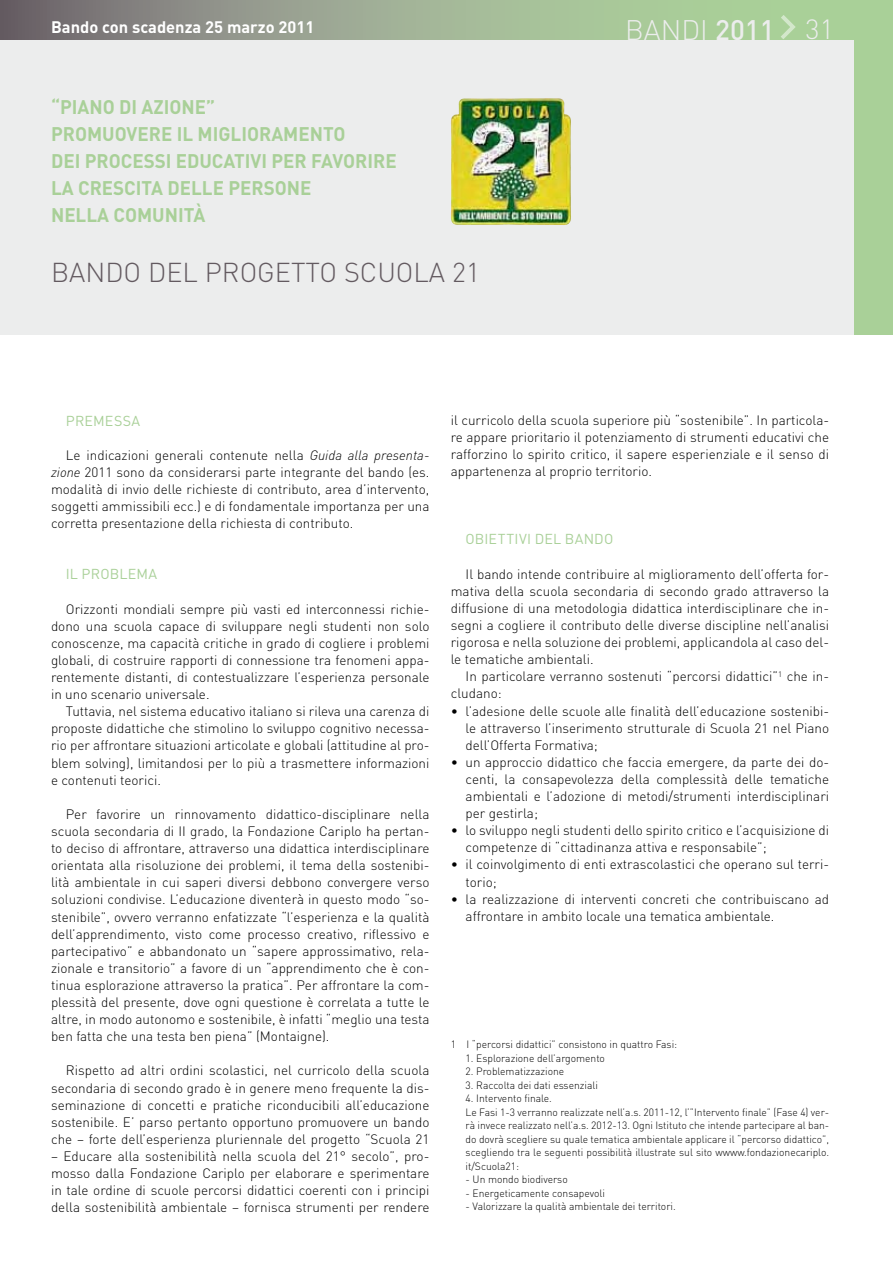
<style>
.page{position:relative;width:893px;height:1263px;background:#fff}
.page>*{position:absolute;margin:0;border:0;box-sizing:border-box;transform-origin:0 0}
.t1{font:300 27.9px "DIN";color:#eceded}
.t2{font:300 27px "DIN";color:#635a60}
.t3{font:700 19.5px/27px "DIN";color:#a9d098;scale:.96 1}
.t4{font:700 16.5px "DIN";color:#fff}
.t5{font:14.25px "DIN";letter-spacing:.01em;color:#a9d098}
.t6{font:300 13.5px/17.1px "DIN";color:#000;text-align:justify}
.t7{font:300 10.5px/13.5px "DIN";color:#000}
.s1{font-weight:500}
.s2{font-size:27.45px}
.s3{font-style:italic}
</style>
<div class="page">
<div style="left:0;top:0;width:893px;height:335px;background:#eceded"></div>
<svg style="left:0;top:0;width:855px;height:39px;background:#99ab8f"></svg>
<svg style="left:781px;top:15px;width:15px;height:24px"></svg>
<div style="left:855px;top:0;width:38px;height:335px;background:#a9d098"></div>
<img style="left:451px;top:98px;width:93px;height:126px">
<p class="t4" style="left:51px;top:16px;width:265px">BANDO CON SCADENZA 25 MARZO 2011</p>
<h3 class="t3" style="left:51px;top:93px;width:362px">“PIANO DI AZION E”<br>PROMUOVERE I L MIGLIORAMENTO<br>DEI PROCESSI EDUCATIVI PER FAVORI RE<br>LA CRESCITA DELLE PERSON E<br>N ELLA COMUNITÀ</h3>
<h2 class="t2" style="left:51px;top:256px;width:19px">bando</h2>
<h2 class="t2" style="left:148px;top:256px;width:17px">del</h2>
<h2 class="t2" style="left:205px;top:256px;width:17px">progetto</h2>
<h2 class="t2" style="left:344px;top:256px;width:34px">Scuola</h2>
<h2 class="t2" style="left:452px;top:256px;width:29px">21</h2>
<h1 class="t1" style="left:625px;top:13px;width:210px">BANDI <span class="s1">2011</span> <span class="s2">31</span></h1>
<p class="t5" style="left:66px;top:411px;width:20px">PREMESSA</p>
<p class="t6" style="left:51px;top:446px;width:380px;text-indent:15px">Le indicazioni generali contenute nella <span class="s3">Guida alla presenta&shy;zione</span> 2011 sono da considerarsi parte integrante del bando (es. modalità di invio delle richieste di contributo, area d’intervento, soggetti ammissibili ecc.) e di fondamentale importanza per una corretta presentazione della richiesta di contributo.</p>
<p class="t5" style="left:66px;top:565px;width:26px">IL PRO</p>
<p class="t5" style="left:110px;top:565px;width:20px">BLEMA</p>
<p class="t6" style="left:51px;top:600px;width:380px;text-indent:15px">Orizzonti mondiali sempre più vasti ed interconnessi richie&shy;dono una scuola capace di sviluppare negli studenti non solo conoscenze, ma capacità critiche in grado di cogliere i problemi globali, di costruire rapporti di connessione tra fenomeni appa&shy;rentemente distanti, di contestualizzare l’esperienza personale in uno scenario universale.</p>
<p class="t6" style="left:51px;top:703px;width:380px;text-indent:15px">Tuttavia, nel sistema educativo italiano si rileva una carenza di proposte didattiche che stimolino lo sviluppo cognitivo necessa&shy;rio per affrontare situazioni articolate e globali (attitudine al pro&shy;blem solving), limitandosi per lo più a trasmettere informazioni e contenuti teorici.</p>
<p class="t6" style="left:51px;top:805px;width:380px;text-indent:15px">Per favorire un rinnovamento didattico-disciplinare nella scuola secondaria di II grado, la Fondazione Cariplo ha pertan&shy;to deciso di affrontare, attraverso una didattica interdisciplinare orientata alla risoluzione dei problemi, il tema della sostenibi&shy;lità ambientale in cui saperi diversi debbono convergere verso soluzioni condivise. L’educazione diventerà in questo modo “so&shy;stenibile”, ovvero verranno enfatizzate “l’esperienza e la qualità dell’apprendimento, visto come processo creativo, riflessivo e partecipativo” e abbandonato un “sapere approssimativo, rela&shy;zionale e transitorio” a favore di un “apprendimento che è con&shy;tinua esplorazione attraverso la pratica”. Per affrontare la com&shy;plessità del presente, dove ogni questione è correlata a tutte le altre, in modo autonomo e sostenibile, è infatti “meglio una testa ben fatta che una testa ben piena” (Montaigne).</p>
<p class="t6" style="left:51px;top:1062px;width:380px;text-indent:15px">Rispetto ad altri ordini scolastici, nel curricolo della scuola secondaria di secondo grado è in genere meno frequente la dis&shy;seminazione di concetti e pratiche riconducibili all’educazione sostenibile. E’ parso pertanto opportuno promuovere un bando che – forte dell’esperienza pluriennale del progetto “Scuola 21</p>
<p class="t6" style="left:51px;top:1147px;width:380px">– Educare alla sostenibilità nella scuola del 21° secolo”, pro&shy;mosso dalla Fondazione Cariplo per elaborare e sperimentare in tale ordine di scuole percorsi didattici coerenti con i principi della sostenibilità ambientale – fornisca strumenti per rendere</p>
<p class="t6" style="left:451px;top:411px;width:380px">il curricolo della scuola superiore più “sostenibile”. In particola&shy;re appare prioritario il potenziamento di strumenti educativi che rafforzino lo spirito critico, il sapere esperienziale e il senso di appartenenza al proprio territorio.</p>
<p class="t5" style="left:466px;top:530px;width:27px">OBIETTI</p>
<p class="t5" style="left:519px;top:530px;width:23px">VI DEL</p>
<p class="t5" style="left:565px;top:530px;width:18px">BANDO</p>
<p class="t6" style="left:451px;top:565px;width:380px;text-indent:15px">Il bando intende contribuire al miglioramento dell’offerta for&shy;mativa della scuola secondaria di secondo grado attraverso la diffusione di una metodologia didattica interdisciplinare che in&shy;segni a cogliere il contributo delle diverse discipline nell’analisi rigorosa e nella soluzione dei problemi, applicandola al caso del&shy;le tematiche ambientali.</p>
<p class="t6" style="left:451px;top:668px;width:380px;text-indent:15px">In particolare verranno sostenuti “percorsi didattici”<sup>1</sup> che in&shy;cludano:</p>
<p class="t6" style="left:466px;top:702px;width:365px;text-indent:-15px">• l’adesione delle scuole alle finalità dell’educazione sostenibi&shy;le attraverso l’inserimento strutturale di Scuola 21 nel Piano dell’Offerta Formativa;</p>
<p class="t6" style="left:466px;top:753px;width:365px;text-indent:-15px">• un approccio didattico che faccia emergere, da parte dei do&shy;centi, la consapevolezza della complessità delle tematiche ambientali e l’adozione di metodi/strumenti interdisciplinari per gestirla;</p>
<p class="t6" style="left:466px;top:822px;width:365px;text-indent:-15px">• lo sviluppo negli studenti dello spirito critico e l’acquisizione di competenze di “cittadinanza attiva e responsabile”;</p>
<p class="t6" style="left:466px;top:856px;width:365px;text-indent:-15px">• il coinvolgimento di enti extrascolastici che operano sul terri&shy;torio;</p>
<p class="t6" style="left:466px;top:890px;width:365px;text-indent:-15px">• la realizzazione di interventi concreti che contribuiscano ad affrontare in ambito locale una tematica ambientale.</p>
<p class="t7" style="left:451px;top:1037px;width:228px">1 I “percorsi didattici” consistono in quattro Fasi:</p>
<p class="t7" style="left:466px;top:1051px;width:141px">1. Esplorazione dell’argomento</p>
<p class="t7" style="left:466px;top:1064px;width:100px">2. Problematizzazione</p>
<p class="t7" style="left:466px;top:1078px;width:134px">3. Raccolta dei dati essenziali</p>
<p class="t7" style="left:466px;top:1091px;width:365px">4. Intervento finale.<br>Le Fasi 1-3 verranno realizzate nell’a.s. 2011-12, l’”Intervento finale” (Fase 4) ver&shy;rà invece realizzato nell’a.s. 2012-13. Ogni Istituto che intende partecipare al ban&shy;do dovrà scegliere su quale tematica ambientale applicare il “percorso didattico”, scegliendo tra le seguenti possibilità illustrate sul sito wwww.fondazionecariplo. it/Scuola21:</p>
<p class="t7" style="left:466px;top:1172px;width:104px">- Un mondo biodiverso</p>
<p class="t7" style="left:466px;top:1186px;width:141px">- Energeticamente consapevoli</p>
<p class="t7" style="left:466px;top:1199px;width:212px">- Valorizzare la qualità ambientale dei territori.</p>
</div>
